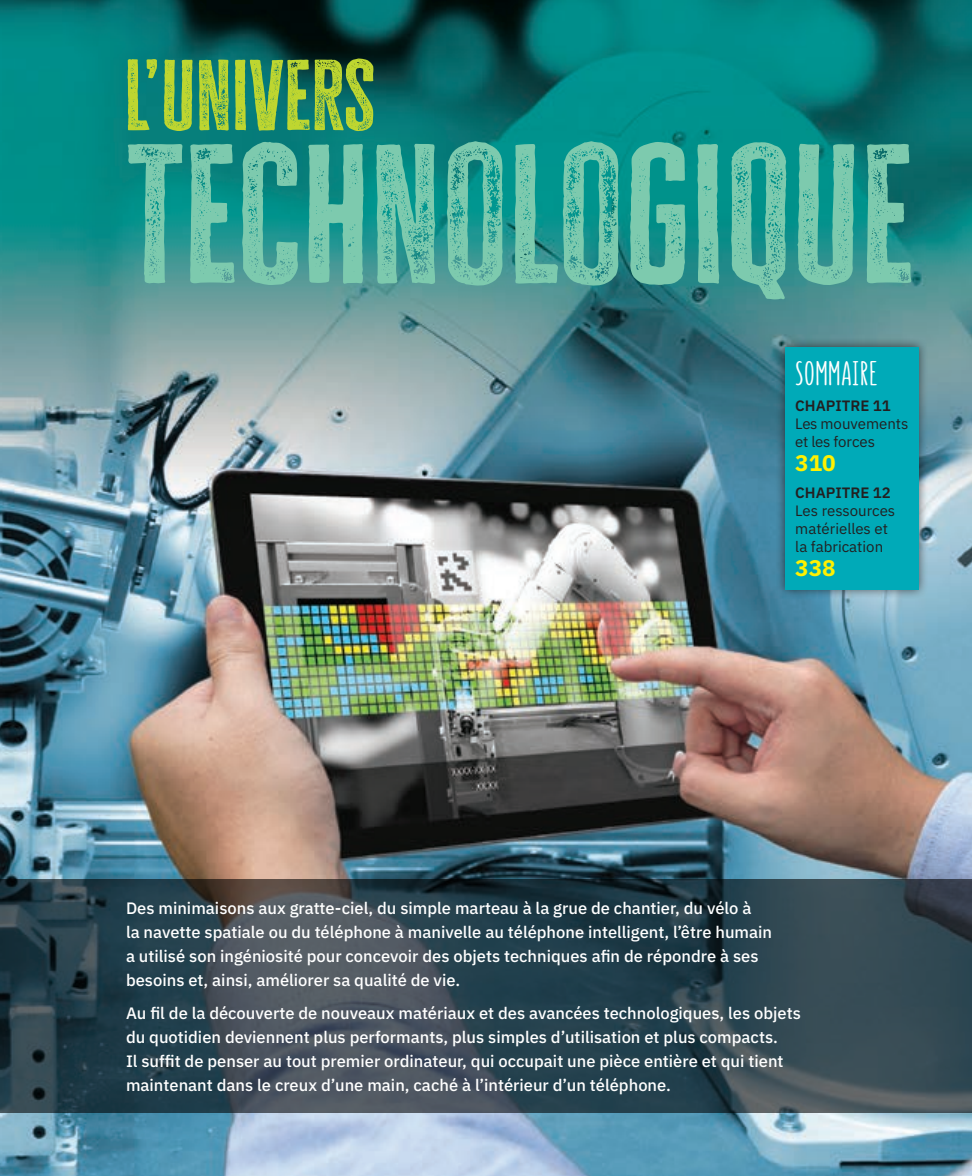
<style>
.page{position:relative;width:972px;height:1176px;background:#fff}
.page>*{position:absolute;margin:0;border:0;box-sizing:border-box;transform-origin:0 0}
.t1{font:162px "Cheddar Gothic Rough";color:#7dcaae}
.t2{font:82.05px "Cheddar Gothic Rough";color:#bed630}
.t3{font:700 33px "Summer Font";letter-spacing:.03em;color:#fff}
.t4{font:700 22.5px "IBM Plex Sans";color:#fff101}
.t5{font:500 16.5px/24px "IBM Plex Sans";color:#fff}
.t6{font:15px/18px "IBM Plex Sans";color:#231f20}
.t7{font:600 15px "IBM Plex Sans";color:#231f20}
</style>
<div class="page">
<img style="left:0;top:0;width:972px;height:1174px">
<svg style="left:0;top:879px;width:972px;height:233px"></svg>
<div style="left:776px;top:337px;width:152px;height:262px;background:#231f20;opacity:.75"></div>
<div style="left:785px;top:346px;width:134px;height:243px;background:#00aab8"></div>
<h2 class="t2" style="left:124px;top:43px;width:253px">L’UNIVERS</h2>
<h1 class="t1" style="left:126px;top:112px;width:790px">TECHNOLOGIQUE</h1>
<h3 class="t3" style="left:795px;top:353px;width:83px">SOMMAIRE</h3>
<p class="t7" style="left:795px;top:393px;width:97px">CHAPITRE 11</p>
<p class="t6" style="left:795px;top:413px;width:115px">Les mouvements et les forces</p>
<h3 class="t4" style="left:795px;top:444px;width:42px">310</h3>
<p class="t7" style="left:795px;top:480px;width:97px">CHAPITRE 12</p>
<p class="t6" style="left:795px;top:500px;width:101px">Les ressources matérielles et la fabrication</p>
<h3 class="t4" style="left:795px;top:549px;width:42px">338</h3>
<p class="t5" style="left:126px;top:894px;width:648px">Des minimaisons aux gratte-ciel, du simple marteau à la grue de chantier, du vélo à<br>la navette spatiale ou du téléphone à manivelle au téléphone intelligent, l’être humain a utilisé son ingéniosité pour concevoir des objets techniques afin de répondre à ses besoins et, ainsi, améliorer sa qualité de vie.</p>
<p class="t5" style="left:126px;top:999px;width:676px">Au fil de la découverte de nouveaux matériaux et des avancées technologiques, les objets du quotidien deviennent plus performants, plus simples d’utilisation et plus compacts.<br>Il suffit de penser au tout premier ordinateur, qui occupait une pièce entière et qui tient maintenant dans le creux d’une main, caché à l’intérieur d’un téléphone.</p>
</div>
